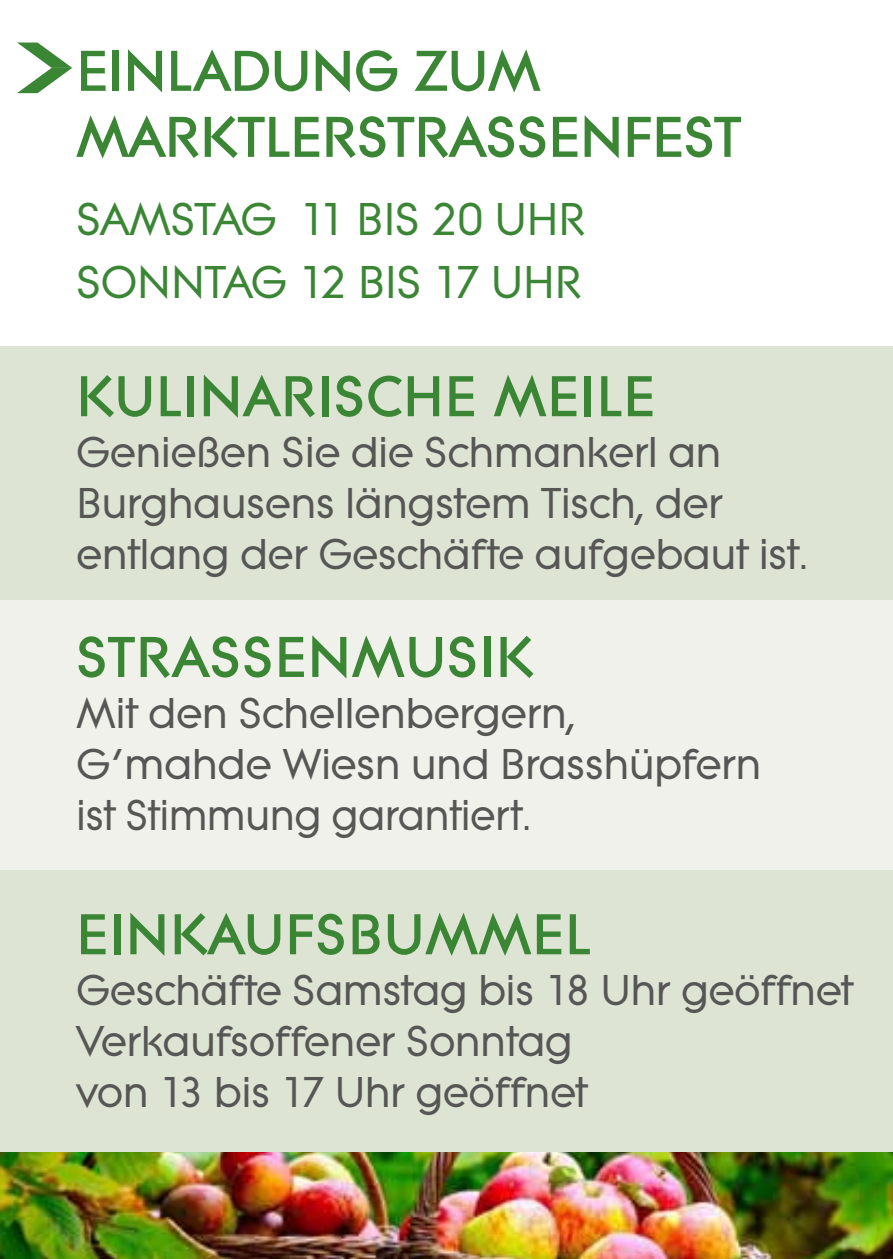
<style>
.page{position:relative;width:893px;height:1259px;background:#fff}
.page>*{position:absolute;margin:0;border:0;box-sizing:border-box;transform-origin:0 0}
.t1{font:800 60px "Litera D";letter-spacing:.02em;color:#3b8635}
.t2{font:800 60px/66px "Litera D";color:#3b8635}
.t3{font:500 48px/63px "Litera D";color:#3b8635}
.t4{font:500 45px/51px "Litera D";color:#565655}
</style>
<div class="page">
<div style="left:0;top:564px;width:893px;height:588px;background:#eff1ea"></div>
<svg style="left:17px;top:43px;width:55px;height:50px"></svg>
<div style="left:0;top:347px;width:893px;height:253px;background:#dee4d3"></div>
<div style="left:0;top:870px;width:893px;height:316px;background:#dee4d3"></div>
<img style="left:0;top:1152px;width:893px;height:107px">
<h1 class="t2" style="left:77px;top:37px;width:666px">EINLADUNG ZUM<br>MARKTLERSTRASSENFEST</h1>
<p class="t3" style="left:77px;top:187px;width:505px">SAMSTAG 11 BI S 20 UHR<br>SONNTAG 12 BIS 17 UHR</p>
<h1 class="t1" style="left:77px;top:362px;width:580px">KULINARISCHE MEILE</h1>
<p class="t4" style="left:77px;top:426px;width:733px">Genießen Sie die Schmankerl an<br>Burghausens längstem Tisch, der entlang der Geschäfte aufgebaut ist.</p>
<h1 class="t1" style="left:77px;top:623px;width:458px">STRASSENMUSIK</h1>
<p class="t4" style="left:77px;top:687px;width:686px">Mit den Schellenbergern,<br>G‘mahde Wiesn und Brasshüpfern ist Stimmung garantiert.</p>
<h1 class="t1" style="left:77px;top:900px;width:516px">EINKAUFSBUMMEL</h1>
<p class="t4" style="left:77px;top:964px;width:779px">Geschäfte Samstag bis 18 Uhr geöffnet<br>Verkaufsoffener Sonntag<br>von 13 bis 17 Uhr geöffnet</p>
</div>
